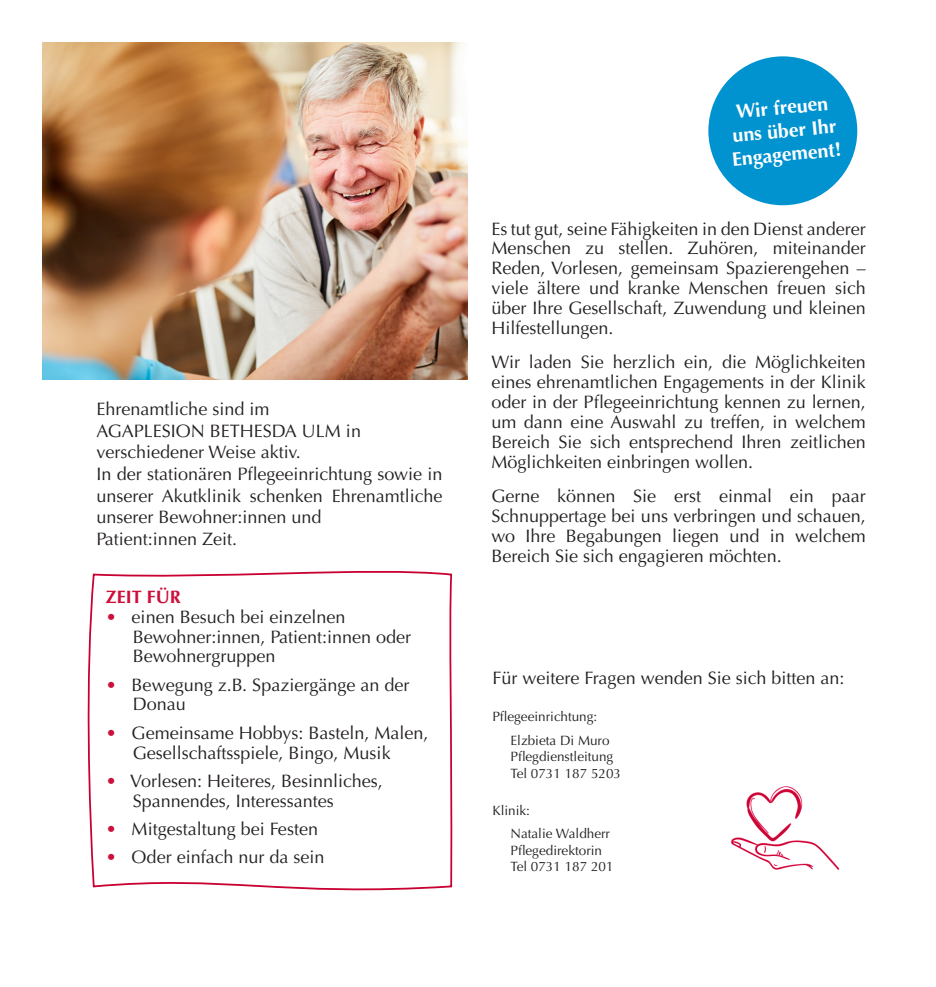
<style>
.page{position:relative;width:936px;height:987px;background:#fff}
.page>*{position:absolute;margin:0;border:0;box-sizing:border-box;transform-origin:0 0}
.t1{font:700 19.5px/23.4px "Optima LT Pro";color:#fff;text-align:center}
.t2{font:18px/19.8px "Optima LT Pro";color:#231f20}
.t3{font:700 18px "Optima LT Pro";color:#cd0f3b}
.t4{font:13.5px/16.2px "Optima LT Pro";color:#231f20}
.s1{color:#cd0f3b}
</style>
<div class="page">
<svg style="left:87px;top:571px;width:366px;height:320px"></svg>
<img style="left:43px;top:43px;width:425px;height:336px">
<div style="left:708px;top:56px;width:149px;height:149px;background:#0093d0;border-radius:50%"></div>
<img style="left:731px;top:786px;width:109px;height:84px">
<p class="t2" style="left:97px;top:398px;width:347px;line-height:21.6px">Ehrenamtliche sind im<br>AGAPLESION BETHESDA ULM in verschiedener Weise aktiv.<br>In der stationären Pflegeeinrichtung sowie in unserer Akutklinik schenken Ehrenamtliche unserer Bewohner:innen und<br>Patient:innen Zeit.</p>
<p class="t3" style="left:106px;top:585px;width:77px">ZEIT FÜR</p>
<p class="t2" style="left:133px;top:607px;width:280px;text-indent:-27px"><span class="s1">•</span> einen Besuch bei einzelnen<br>Bewohner:innen, Patient:innen oder<br>Bewohnergruppen</p>
<p class="t2" style="left:133px;top:674px;width:278px;text-indent:-27px"><span class="s1">•</span> Bewegung z.B. Spaziergänge an der<br>Donau</p>
<p class="t2" style="left:133px;top:723px;width:297px;text-indent:-27px"><span class="s1">•</span> Gemeinsame Hobbys: Basteln, Malen,<br>Gesellschaftsspiele, Bingo, Musik</p>
<p class="t2" style="left:133px;top:771px;width:252px;text-indent:-27px"><span class="s1">•</span> Vorlesen: Heiteres, Besinnliches,<br>Spannendes, Interessantes</p>
<p class="t2" style="left:106px;top:819px;width:214px"><span class="s1">•</span> Mitgestaltung bei Festen</p>
<p class="t2" style="left:106px;top:847px;width:220px"><span class="s1">•</span> Oder einfach nur da sein</p>
<p class="t1" style="left:726px;top:101px;width:111px;rotate:-6deg">Wir freuen uns über Ihr<br>Engagement!</p>
<p class="t2" style="left:491px;top:219px;width:376px;text-align:justify">Es tut gut, seine Fähigkeiten in den Dienst anderer Menschen zu stellen. Zuhören, miteinander Reden, Vorlesen, gemeinsam Spazierengehen – viele ältere und kranke Menschen freuen sich über Ihre Gesellschaft, Zuwendung und kleinen Hilfestellungen.</p>
<p class="t2" style="left:491px;top:352px;width:376px;text-align:justify">Wir laden Sie herzlich ein, die Möglichkeiten eines ehrenamtlichen Engagements in der Klinik oder in der Pflegeeinrichtung kennen zu lernen, um dann eine Auswahl zu treffen, in welchem Bereich Sie sich entsprechend Ihren zeitlichen Möglichkeiten einbringen wollen.</p>
<p class="t2" style="left:491px;top:486px;width:376px;text-align:justify">Gerne können Sie erst einmal ein paar Schnuppertage bei uns verbringen und schauen, wo Ihre Begabungen liegen und in welchem Bereich Sie sich engagieren möchten.</p>
<p class="t2" style="left:492px;top:667px;width:353px">Für weitere Fragen wenden Sie sich bitten an:</p>
<p class="t4" style="left:492px;top:708px;width:106px">Pflegeeinrichtung:</p>
<p class="t4" style="left:510px;top:732px;width:112px">Elzbieta Di Muro<br>Pflegdienstleitung<br>Tel 0731 187 5203</p>
<p class="t4" style="left:492px;top:802px;width:39px">Klinik:</p>
<p class="t4" style="left:510px;top:825px;width:104px">Natalie Waldherr<br>Pflegedirektorin<br>Tel 0731 187 201</p>
</div>
